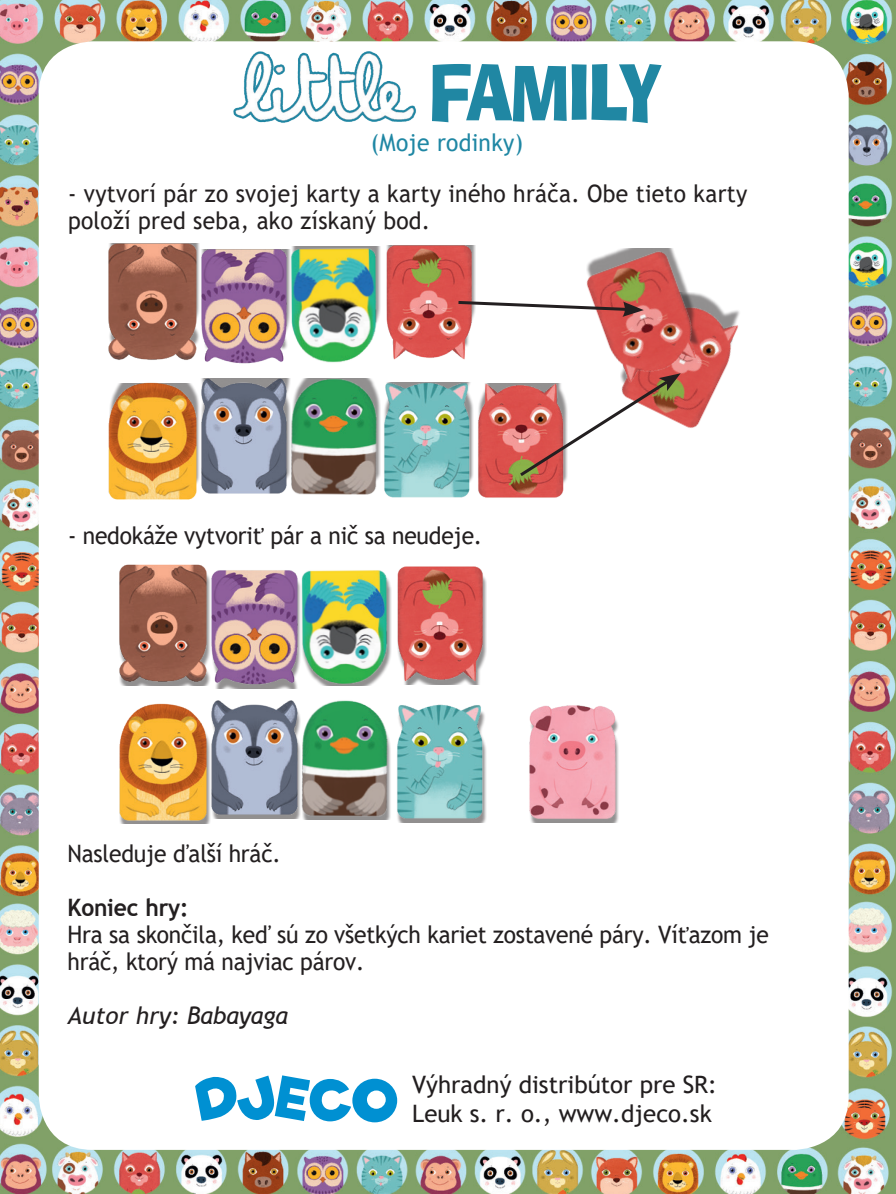
<style>
.page{position:relative;width:896px;height:1194px;background:#fff}
.page>*{position:absolute;margin:0;border:0;box-sizing:border-box;transform-origin:0 0}
.t1{font:75.3px "Ad Lib BT";letter-spacing:-.055em;color:#2087a3;scale:.88 1}
.Normal_e{font:24px/27px "Trebuchet MS";letter-spacing:-.01em;color:#231f20;scale:.95 1}
.Normal_e-2{font:24px/27px "Trebuchet MS";letter-spacing:.015em;color:#231f20;scale:.95 1}
.t2{font:24px/28.8px "Trebuchet MS";color:#221e1f}
.t3{font:italic 24px "Trebuchet MS";color:#231f20}
.t4{font:24px "Trebuchet MS";letter-spacing:.015em;color:#1f87a4;scale:.95 1}
.s1{font-weight:700}
.s2{font-style:inherit}
</style>
<div class="page">
<img style="left:0;top:0;width:896px;height:1194px">
<div style="left:39px;top:41px;width:810px;height:1109px;background:#fff;border-radius:54px"></div>
<svg style="left:195px;top:1075px;width:202px;height:47px"></svg>
<img style="left:295px;top:378px;width:80px;height:117px">
<img style="left:295px;top:246px;width:82px;height:117px">
<img style="left:375px;top:382px;width:94px;height:116px">
<img style="left:377px;top:245px;width:99px;height:115px">
<img style="left:469px;top:382px;width:98px;height:116px">
<img style="left:681px;top:302px;width:59px;height:126px">
<img style="left:204px;top:378px;width:91px;height:116px">
<img style="left:204px;top:246px;width:91px;height:118px">
<img style="left:108px;top:378px;width:96px;height:122px">
<img style="left:108px;top:243px;width:96px;height:117px">
<img style="left:306px;top:700px;width:82px;height:120px">
<img style="left:306px;top:570px;width:82px;height:116px">
<img style="left:388px;top:704px;width:99px;height:119px">
<img style="left:529px;top:705px;width:90px;height:118px">
<img style="left:388px;top:566px;width:99px;height:119px">
<img style="left:215px;top:700px;width:91px;height:120px">
<img style="left:215px;top:570px;width:91px;height:119px">
<img style="left:119px;top:702px;width:96px;height:122px">
<img style="left:119px;top:564px;width:96px;height:122px">
<img style="left:586px;top:248px;width:129px;height:148px">
<svg style="left:455px;top:299px;width:189px;height:18px"></svg>
<svg style="left:517px;top:373px;width:164px;height:106px"></svg>
<svg style="left:888px;top:0;width:8px;height:3px"></svg>
<svg style="left:888px;top:1190px;width:8px;height:4px"></svg>
<img style="left:226px;top:40px;width:202px;height:83px">
<h1 class="t1" style="left:428px;top:45px;width:267px">FAMILY</h1>
<p class="t4" style="left:371px;top:127px;width:162px">(Moje rodinky)</p>
<p class="Normal_e-2" style="left:68px;top:180px;width:717px">- vytvorí pár zo svojej karty a karty iného hráča. Obe tieto karty položí pred seba, ako získaný bod.</p>
<p class="Normal_e" style="left:68px;top:522px;width:437px">- nedokáže vytvoriť pár a nič sa neudeje.</p>
<p class="Normal_e" style="left:68px;top:840px;width:226px">Nasleduje ďalší hráč.</p>
<p class="Normal_e" style="left:68px;top:894px;width:740px"><span class="s1">Koniec hry</span><span class="s1">:<br></span>Hra sa skončila, keď sú zo všetkých kariet zostavené páry. Víťazom je hráč, ktorý má najviac párov.</p>
<p class="t3" style="left:68px;top:1001px;width:222px">A<span class="s2">utor hry:</span> Babayaga</p>
<p class="t2" style="left:412px;top:1070px;width:306px">Výhradný distribútor pre SR:<br>Leuk s. r. o., www.djeco.sk</p>
</div>
